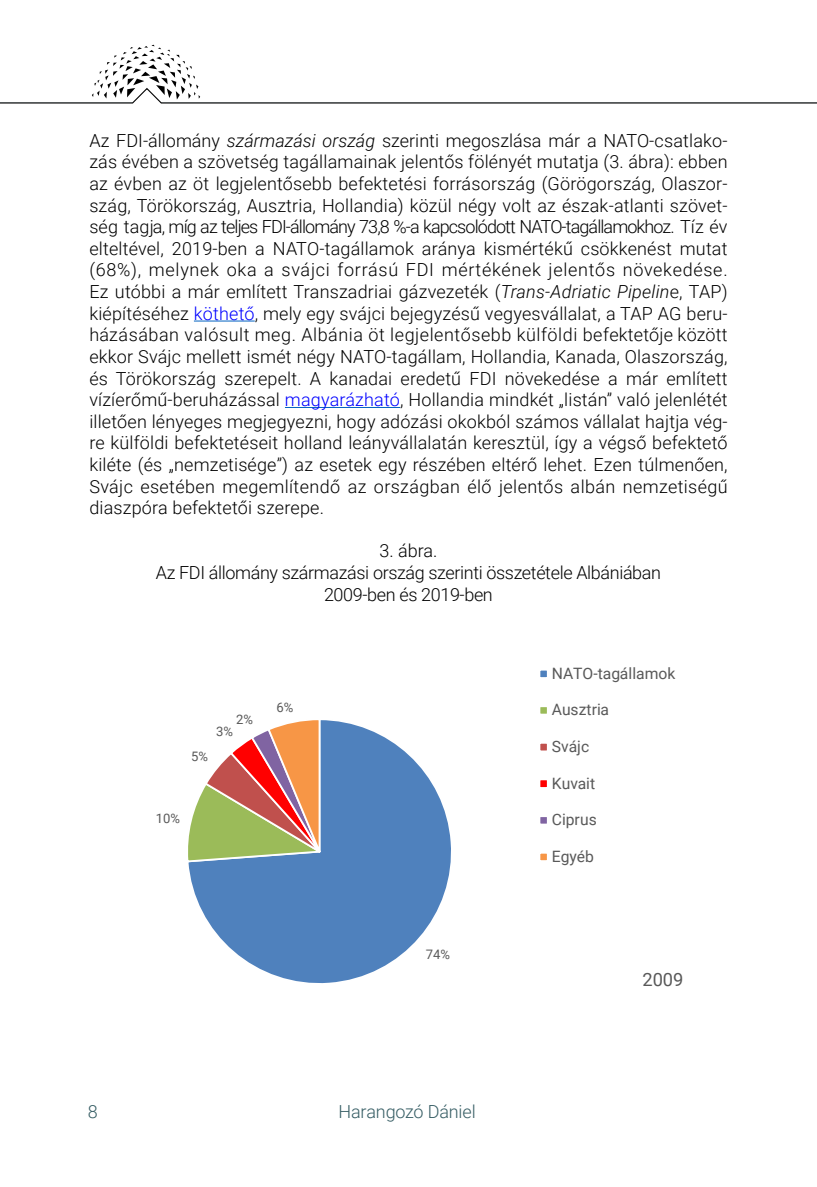
<style>
.page{position:relative;width:817px;height:1187px;background:#fff}
.page>*{position:absolute;margin:0;border:0;box-sizing:border-box;transform-origin:0 0}
.t1{font:18.3px "Roboto";color:#595959}
.t2{font:300 18px/21.6px "Roboto";letter-spacing:-.02em;color:#000;text-align:justify}
.t3{font:300 18px "Roboto";letter-spacing:-.01em;color:#365d64}
.t4{font:15.75px "Roboto";color:#595959}
.t5{font:15.6px "Roboto";color:#595959}
.t6{font:13.05px "Roboto";color:#595959}
.s1{font-style:italic}
.s2{color:#00f}
</style>
<div class="page">
<svg style="left:92px;top:45px;width:108px;height:59px"></svg>
<hr style="left:0;top:102px;width:133px;height:1px;background:#000">
<hr style="left:161px;top:102px;width:655px;height:1px;background:#000">
<hr style="left:194px;top:320px;width:61px;height:1px;background:#0563c1">
<hr style="left:285px;top:407px;width:115px;height:1px;background:#0563c1">
<svg style="left:188px;top:720px;width:263px;height:264px;fill:#4f81bd"></svg>
<svg style="left:188px;top:720px;width:134px;height:143px"></svg>
<div style="left:422px;top:944px;width:32px;height:20px;background:#fff"></div>
<div style="left:187px;top:746px;width:25px;height:19px;background:#fff"></div>
<div style="left:212px;top:721px;width:25px;height:19px;background:#fff"></div>
<div style="left:232px;top:709px;width:25px;height:19px;background:#fff"></div>
<div style="left:539px;top:669px;width:8px;height:9px;background:#4f81bd"></div>
<div style="left:538px;top:668px;width:10px;height:11px;border:2px solid #fff"></div>
<div style="left:539px;top:706px;width:8px;height:8px;background:#9bbb59"></div>
<div style="left:538px;top:705px;width:10px;height:10px;border:2px solid #fff"></div>
<div style="left:539px;top:742px;width:8px;height:9px;background:#c0504d"></div>
<div style="left:538px;top:741px;width:10px;height:11px;border:2px solid #fff"></div>
<div style="left:539px;top:779px;width:8px;height:9px;background:#f00"></div>
<div style="left:538px;top:778px;width:10px;height:10px;border:2px solid #fff"></div>
<div style="left:539px;top:816px;width:8px;height:8px;background:#8064a2"></div>
<div style="left:538px;top:815px;width:10px;height:10px;border:2px solid #fff"></div>
<div style="left:539px;top:852px;width:8px;height:9px;background:#f79646"></div>
<div style="left:538px;top:851px;width:10px;height:11px;border:2px solid #fff"></div>
<p class="t2" style="left:89px;top:129px;width:639px">Az FDI-állomány <span class="s1">származási ország</span> szerinti megoszlása már a NATO-csatlako&shy;zás évében a szövetség tagállamainak jelentős fölényét mutatja (3. ábra): ebben az évben az öt legjelentősebb befektetési forrásország (Görögország, Olaszor&shy;szág, Törökország, Ausztria, Hollandia) közül négy volt az észak-atlanti szövet&shy;ség tagja, míg az teljes FDI-állomány 73,8 %-a kapcsolódott NATO-tagállamokhoz. Tíz év elteltével, 2019-ben a NATO-tagállamok aránya kismértékű csökkenést mutat (68%), melynek oka a svájci forrású FDI mértékének jelentős növekedése.<br>Ez utóbbi a már említett Transzadriai gázvezeték (<span class="s1">Trans-Adriatic Pipelin</span>e, TAP) kiépítéséhez <span class="s2">köthető</span>, mely egy svájci bejegyzésű vegyesvállalat, a TAP AG beru&shy;házásában valósult meg. Albánia öt legjelentősebb külföldi befektetője között ekkor Svájc mellett ismét négy NATO-tagállam, Hollandia, Kanada, Olaszország, és Törökország szerepelt. A kanadai eredetű FDI növekedése a már említett vízíerőmű-beruházással <span class="s2">magyarázható</span>, Hollandia mindkét „listán” való jelenlétét illetően lényeges megjegyezni, hogy adózási okokból számos vállalat hajtja vég&shy;re külföldi befektetéseit holland leányvállalatán keresztül, így a végső befektető kiléte (és „nemzetisége”) az esetek egy részében eltérő lehet. Ezen túlmenően, Svájc esetében megemlítendő az országban élő jelentős albán nemzetiségű diaszpóra befektetői szerepe.</p>
<p class="t2" style="left:156px;top:539px;width:506px;text-align:center">3. ábra.<br>Az FDI állomány származási ország szerinti összetétele Albániában<br>2009-ben és 2019-ben</p>
<p class="t6" style="left:191px;top:747px;width:18px">5%</p>
<p class="t6" style="left:236px;top:709px;width:18px">2%</p>
<p class="t6" style="left:216px;top:721px;width:18px">3%</p>
<p class="t6" style="left:156px;top:808px;width:26px">10%</p>
<p class="t6" style="left:276px;top:697px;width:18px">6%</p>
<p class="t6" style="left:426px;top:945px;width:26px">74%</p>
<p class="t3" style="left:88px;top:1099px;width:11px">8</p>
<p class="t3" style="left:338px;top:1098px;width:139px">Harangozó Dániel</p>
<p class="t4" style="left:551px;top:662px;width:125px">NATO-tagállamok</p>
<p class="t5" style="left:551px;top:698px;width:59px">Ausztria</p>
<p class="t5" style="left:551px;top:735px;width:39px">Svájc</p>
<p class="t5" style="left:551px;top:772px;width:45px">Kuvait</p>
<p class="t5" style="left:551px;top:808px;width:46px">Ciprus</p>
<p class="t5" style="left:551px;top:845px;width:44px">Egyéb</p>
<p class="t1" style="left:642px;top:966px;width:42px">2009</p>
</div>
